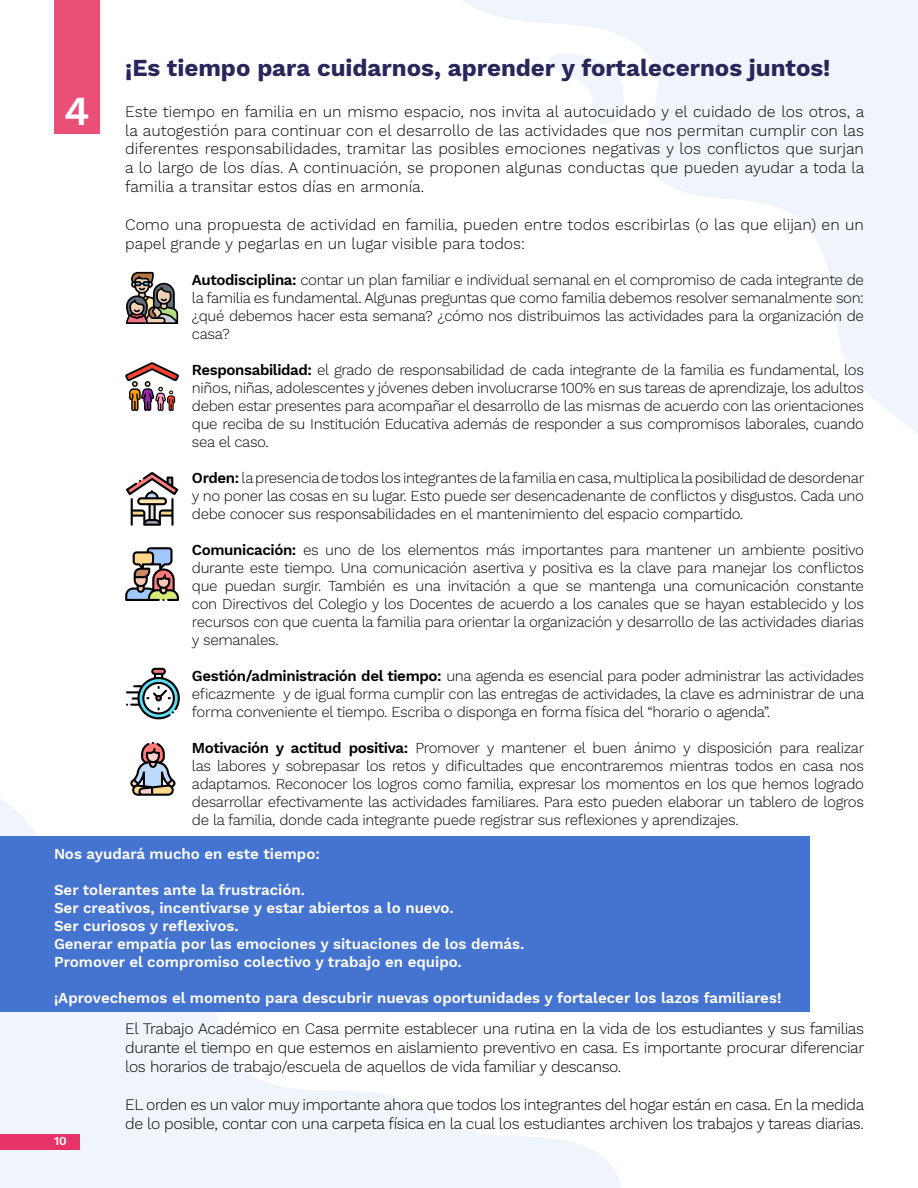
<style>
.page{position:relative;width:918px;height:1188px;background:#fff}
.page>*{position:absolute;margin:0;border:0;box-sizing:border-box;transform-origin:0 0}
.t1{font:600 40.5px "Work Sans";color:#fff}
.t2{font:700 24px "Work Sans";color:#28265b}
.t3{font:300 15.75px/18.9px "Work Sans";letter-spacing:-.025em;color:#000;text-align:justify}
.t4{font:300 15.75px/18.9px "Work Sans";color:#000}
.t5{font:300 15px/18px "Work Sans";letter-spacing:-.025em;color:#000;text-align:justify}
.t6{font:600 15px/18px "Work Sans";color:#fff}
.t7{font:600 12px "Work Sans";color:#fff}
.s1{font-weight:600}
</style>
<div class="page">
<svg style="left:462px;top:0;width:456px;height:434px"></svg>
<svg style="left:0;top:799px;width:621px;height:389px;fill:#eff5fa"></svg>
<div style="left:54px;top:0;width:46px;height:134px;background:#ea5077"></div>
<div style="left:0;top:836px;width:809px;height:176px;background:#4573d0"></div>
<svg style="left:126px;top:272px;width:52px;height:52px"></svg>
<svg style="left:125px;top:362px;width:54px;height:49px"></svg>
<svg style="left:126px;top:472px;width:52px;height:54px"></svg>
<svg style="left:125px;top:547px;width:54px;height:54px"></svg>
<svg style="left:126px;top:668px;width:54px;height:51px"></svg>
<svg style="left:130px;top:742px;width:46px;height:54px"></svg>
<h1 class="t1" style="left:64px;top:88px;width:27px">4</h1>
<h2 class="t2" style="left:125px;top:54px;width:707px">¡Es tiempo para cuidarnos, aprender y fortalecernos juntos!</h2>
<p class="t3" style="left:125px;top:103px;width:741px">Este tiempo en familia en un mismo espacio, nos invita al autocuidado y el cuidado de los otros, a la autogestión para continuar con el desarrollo de las actividades que nos permitan cumplir con las diferentes responsabilidades, tramitar las posibles emociones negativas y los conflictos que surjan a lo largo de los días. A continuación, se proponen algunas conductas que pueden ayudar a toda la familia a transitar estos días en armonía.</p>
<p class="t4" style="left:125px;top:216px;width:740px">Como una propuesta de actividad en familia, pueden entre todos escribirlas (o las que elijan) en un papel grande y pegarlas en un lugar visible para todos:</p>
<p class="t5" style="left:192px;top:272px;width:674px"><span class="s1">Autodisciplina:</span> contar un plan familiar e individual semanal en el compromiso de cada integrante de la familia es fundamental. Algunas preguntas que como familia debemos resolver semanalmente son: ¿qué debemos hacer esta semana? ¿cómo nos distribuimos las actividades para la organización de casa?</p>
<p class="t5" style="left:192px;top:362px;width:674px"><span class="s1">Responsabilidad:</span> el grado de responsabilidad de cada integrante de la familia es fundamental, los niños, niñas, adolescentes y jóvenes deben involucrarse 100% en sus tareas de aprendizaje, los adultos deben estar presentes para acompañar el desarrollo de las mismas de acuerdo con las orientaciones que reciba de su Institución Educativa además de responder a sus compromisos laborales, cuando sea el caso.</p>
<p class="t5" style="left:192px;top:470px;width:674px"><span class="s1">Orden:</span> la presencia de todos los integrantes de la familia en casa, multiplica la posibilidad de desordenar y no poner las cosas en su lugar. Esto puede ser desencadenante de conflictos y disgustos. Cada uno debe conocer sus responsabilidades en el mantenimiento del espacio compartido.</p>
<p class="t5" style="left:192px;top:542px;width:674px"><span class="s1">Comunicación:</span> es uno de los elementos más importantes para mantener un ambiente positivo durante este tiempo. Una comunicación asertiva y positiva es la clave para manejar los conflictos que puedan surgir. También es una invitación a que se mantenga una comunicación constante con Directivos del Colegio y los Docentes de acuerdo a los canales que se hayan establecido y los recursos con que cuenta la familia para orientar la organización y desarrollo de las actividades diarias y semanales.</p>
<p class="t5" style="left:192px;top:668px;width:674px"><span class="s1">Gestión/administración del tiempo:</span> una agenda es esencial para poder administrar las actividades eficazmente y de igual forma cumplir con las entregas de actividades, la clave es administrar de una forma conveniente el tiempo. Escriba o disponga en forma física del “horario o agenda”.</p>
<p class="t5" style="left:192px;top:740px;width:674px"><span class="s1">Motivación y actitud positiva:</span> Promover y mantener el buen ánimo y disposición para realizar las labores y sobrepasar los retos y dificultades que encontraremos mientras todos en casa nos adaptamos. Reconocer los logros como familia, expresar los momentos en los que hemos logrado desarrollar efectivamente las actividades familiares. Para esto pueden elaborar un tablero de logros de la familia, donde cada integrante puede registrar sus reflexiones y aprendizajes.</p>
<p class="t6" style="left:54px;top:845px;width:267px">Nos ayudará mucho en este tiempo:</p>
<p class="t6" style="left:54px;top:881px;width:472px">Ser tolerantes ante la frustración.<br>Ser creativos, incentivarse y estar abiertos a lo nuevo.<br>Ser curiosos y reflexivos.<br>Generar empatía por las emociones y situaciones de los demás.<br>Promover el compromiso colectivo y trabajo en equipo.</p>
<p class="t6" style="left:54px;top:989px;width:729px">¡Aprovechemos el momento para descubrir nuevas oportunidades y fortalecer los lazos familiares!</p>
<p class="t7" style="left:54px;top:1134px;width:14px">10</p>
<p class="t3" style="left:125px;top:1020px;width:741px">El Trabajo Académico en Casa permite establecer una rutina en la vida de los estudiantes y sus familias durante el tiempo en que estemos en aislamiento preventivo en casa. Es importante procurar diferenciar los horarios de trabajo/escuela de aquellos de vida familiar y descanso.</p>
<p class="t3" style="left:125px;top:1096px;width:741px">EL orden es un valor muy importante ahora que todos los integrantes del hogar están en casa. En la medida de lo posible, contar con una carpeta física en la cual los estudiantes archiven los trabajos y tareas diarias.</p>
</div>
